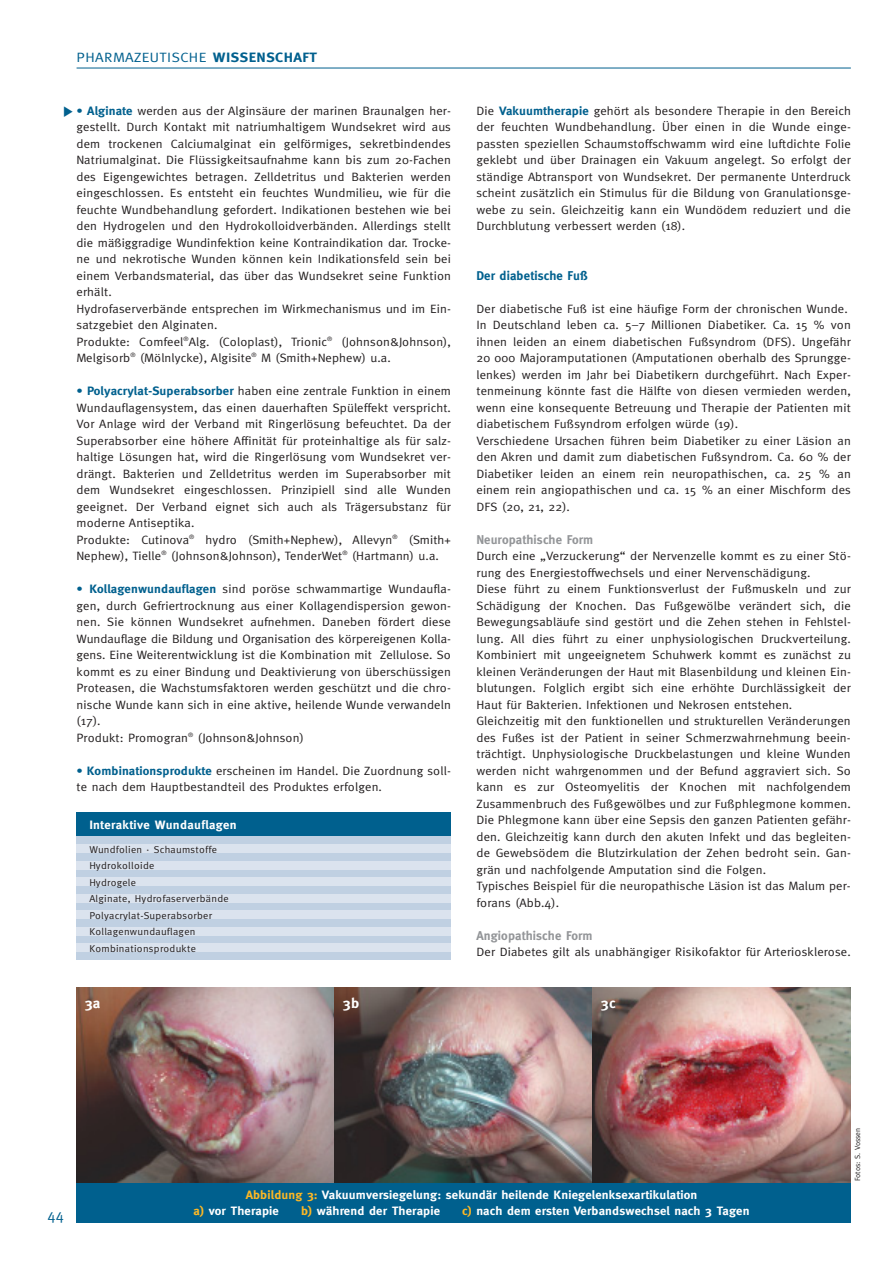
<style>
.page{position:relative;width:893px;height:1263px;background:#fff}
.page>*{position:absolute;margin:0;border:0;box-sizing:border-box;transform-origin:0 0}
.t1{font:15px "Meta";color:#00608e}
.t2{font:700 14.25px "Meta";color:#fff;scale:1.05 1}
.t3{font:13.5px "Meta";letter-spacing:.025em;color:#00608e;scale:1.11 1}
.t4{font:700 12.75px "Meta";letter-spacing:.01em;color:#939598}
.t5{font:700 12.75px "Meta";letter-spacing:.01em;color:#00608e}
.t6{font:12.15px/16.5px "Meta";letter-spacing:.01em;color:#231f20;scale:1.05 1}
.t7{font:700 12.15px/16.5px "Meta";letter-spacing:.01em;color:#fff;scale:1.05 1}
.t8{font:10.05px/16.5px "Meta";letter-spacing:.025em;color:#231f20;scale:1.05 1}
.t9{font:7.5px "Meta";color:#231f20}
.s1{font-weight:700}
.s2{font-weight:700;color:#00608e}
.s3{color:#fdb824}
</style>
<div class="page">
<hr style="left:77px;top:68px;width:773px;height:1px;background:#00608e">
<div style="left:77px;top:835px;width:374px;height:125px;background:#c0d0e2"></div>
<div style="left:77px;top:844px;width:374px;height:9px;background:#dbe3ee"></div>
<div style="left:77px;top:861px;width:374px;height:8px;background:#dbe3ee"></div>
<div style="left:77px;top:877px;width:374px;height:9px;background:#dbe3ee"></div>
<div style="left:77px;top:894px;width:374px;height:8px;background:#dbe3ee"></div>
<div style="left:77px;top:910px;width:374px;height:9px;background:#dbe3ee"></div>
<div style="left:77px;top:927px;width:374px;height:8px;background:#dbe3ee"></div>
<div style="left:77px;top:943px;width:374px;height:9px;background:#dbe3ee"></div>
<div style="left:77px;top:812px;width:374px;height:24px;background:#00608e"></div>
<div style="left:77px;top:1182px;width:773px;height:40px;background:#00608e"></div>
<img style="left:77px;top:987px;width:257px;height:196px">
<img style="left:334px;top:987px;width:258px;height:196px">
<img style="left:592px;top:987px;width:258px;height:196px">
<p class="t3" style="left:77px;top:52px;width:218px">PHARMAZEUTISCHE <span class="s1">WISSENSCHAFT</span></p>
<p class="t6" style="left:77px;top:103px;width:358px"><span class="s2">• Alginate</span> werden aus der Alginsäure der marinen Braunalgen her&shy;gestellt. Durch Kontakt mit natriumhaltigem Wundsekret wird aus dem trockenen Calciumalginat ein gelförmiges, sekretbindendes Natriumalginat. Die Flüssigkeitsaufnahme kann bis zum 20-Fachen des Eigengewichtes betragen. Zelldetritus und Bakterien werden eingeschlossen. Es entsteht ein feuchtes Wundmilieu, wie für die feuchte Wundbehandlung gefordert. Indikationen bestehen wie bei den Hydrogelen und den Hydrokolloidverbänden. Allerdings stellt die mäßiggradige Wundinfektion keine Kontraindikation dar. Trocke&shy;ne und nekrotische Wunden können kein Indikationsfeld sein bei einem Verbandsmaterial, das über das Wundsekret seine Funktion erhält.<br>Hydrofaserverbände entsprechen im Wirkmechanismus und im Ein&shy;satzgebiet den Alginaten.<br>Produkte: Comfeel<sup>®</sup>Alg. (Coloplast), Trionic<sup>®</sup> (Johnson&amp;Johnson), Melgisorb<sup>®</sup> (Mölnlycke), Algisite<sup>®</sup> M (Smith+Nephew) u.a.</p>
<p class="t6" style="left:77px;top:384px;width:358px"><span class="s2">• Polyacrylat-Superabsorber</span> haben eine zentrale Funktion in einem Wundauflagensystem, das einen dauerhaften Spüleffekt verspricht.<br>Vor Anlage wird der Verband mit Ringerlösung befeuchtet. Da der Superabsorber eine höhere Affinität für proteinhaltige als für salz&shy;haltige Lösungen hat, wird die Ringerlösung vom Wundsekret ver&shy;drängt. Bakterien und Zelldetritus werden im Superabsorber mit dem Wundsekret eingeschlossen. Prinzipiell sind alle Wunden geeignet. Der Verband eignet sich auch als Trägersubstanz für moderne Antiseptika.<br>Produkte: Cutinova<sup>®</sup> hydro (Smith+Nephew), Allevyn<sup>®</sup> (Smith+ Nephew), Tielle<sup>®</sup> (Johnson&amp;Johnson), TenderWet<sup>®</sup> (Hartmann) u.a.</p>
<p class="t6" style="left:77px;top:582px;width:358px"><span class="s2">• Kollagenwundauflagen</span> sind poröse schwammartige Wundaufla&shy;gen, durch Gefriertrocknung aus einer Kollagendispersion gewon&shy;nen. Sie können Wundsekret aufnehmen. Daneben fördert diese Wundauflage die Bildung und Organisation des körpereigenen Kolla&shy;gens. Eine Weiterentwicklung ist die Kombination mit Zellulose. So kommt es zu einer Bindung und Deaktivierung von überschüssigen Proteasen, die Wachstumsfaktoren werden geschützt und die chro&shy;nische Wunde kann sich in eine aktive, heilende Wunde verwandeln (17).<br>Produkt: Promogran<sup>®</sup> (Johnson&amp;Johnson)</p>
<p class="t6" style="left:77px;top:763px;width:358px"><span class="s2">• Kombinationsprodukte</span> erscheinen im Handel. Die Zuordnung soll&shy;te nach dem Hauptbestandteil des Produktes erfolgen.</p>
<p class="t7" style="left:89px;top:818px;width:142px">Interaktive Wundauflagen</p>
<p class="t8" style="left:89px;top:842px;width:134px">Wundfolien · Schaumstoffe<br>Hydrokolloide<br>Hydrogele<br>Alginate, Hydrofaserverbände<br>Polyacrylat-Superabsorber<br>Kollagenwundauflagen<br>Kombinationsprodukte</p>
<p class="t6" style="left:476px;top:103px;width:358px;text-align:justify">Die <span class="s2">Vakuumtherapie</span> gehört als besondere Therapie in den Bereich der feuchten Wundbehandlung. Über einen in die Wunde einge&shy;passten speziellen Schaumstoffschwamm wird eine luftdichte Folie geklebt und über Drainagen ein Vakuum angelegt. So erfolgt der ständige Abtransport von Wundsekret. Der permanente Unterdruck scheint zusätzlich ein Stimulus für die Bildung von Granulationsge&shy;webe zu sein. Gleichzeitig kann ein Wundödem reduziert und die Durchblutung verbessert werden (18).</p>
<p class="t5" style="left:476px;top:271px;width:113px">Der diabetische Fuß</p>
<p class="t6" style="left:476px;top:301px;width:358px">Der diabetische Fuß ist eine häufige Form der chronischen Wunde.<br>In Deutschland leben ca. 5–7 Millionen Diabetiker. Ca. 15 % von ihnen leiden an einem diabetischen Fußsyndrom (DFS). Ungefähr 20 000 Majoramputationen (Amputationen oberhalb des Sprungge&shy;lenkes) werden im Jahr bei Diabetikern durchgeführt. Nach Exper&shy;tenmeinung könnte fast die Hälfte von diesen vermieden werden, wenn eine konsequente Betreuung und Therapie der Patienten mit diabetischem Fußsyndrom erfolgen würde (19).<br>Verschiedene Ursachen führen beim Diabetiker zu einer Läsion an den Akren und damit zum diabetischen Fußsyndrom. Ca. 60 % der Diabetiker leiden an einem rein neuropathischen, ca. 25 % an einem rein angiopathischen und ca. 15 % an einer Mischform des DFS (20, 21, 22).</p>
<p class="t4" style="left:476px;top:535px;width:118px">Neuropathische Form</p>
<p class="t6" style="left:476px;top:549px;width:358px">Durch eine „Verzuckerung“ der Nervenzelle kommt es zu einer Stö&shy;rung des Energiestoffwechsels und einer Nervenschädigung.<br>Diese führt zu einem Funktionsverlust der Fußmuskeln und zur Schädigung der Knochen. Das Fußgewölbe verändert sich, die Bewegungsabläufe sind gestört und die Zehen stehen in Fehlstel&shy;lung. All dies führt zu einer unphysiologischen Druckverteilung.<br>Kombiniert mit ungeeignetem Schuhwerk kommt es zunächst zu kleinen Veränderungen der Haut mit Blasenbildung und kleinen Ein&shy;blutungen. Folglich ergibt sich eine erhöhte Durchlässigkeit der Haut für Bakterien. Infektionen und Nekrosen entstehen.<br>Gleichzeitig mit den funktionellen und strukturellen Veränderungen des Fußes ist der Patient in seiner Schmerzwahrnehmung beein&shy;trächtigt. Unphysiologische Druckbelastungen und kleine Wunden werden nicht wahrgenommen und der Befund aggraviert sich. So kann es zur Osteomyelitis der Knochen mit nachfolgendem Zusammenbruch des Fußgewölbes und zur Fußphlegmone kommen.<br>Die Phlegmone kann über eine Sepsis den ganzen Patienten gefähr&shy;den. Gleichzeitig kann durch den akuten Infekt und das begleiten&shy;de Gewebsödem die Blutzirkulation der Zehen bedroht sein. Gan&shy;grän und nachfolgende Amputation sind die Folgen.<br>Typisches Beispiel für die neuropathische Läsion ist das Malum per&shy;forans (Abb.4).</p>
<p class="t4" style="left:476px;top:931px;width:118px">Angiopathische Form</p>
<p class="t6" style="left:476px;top:945px;width:358px">Der Diabetes gilt als unabhängiger Risikofaktor für Arteriosklerose.</p>
<p class="t2" style="left:85px;top:998px;width:16px">3a</p>
<p class="t2" style="left:343px;top:998px;width:17px">3b</p>
<p class="t2" style="left:601px;top:998px;width:15px">3c</p>
<p class="t1" style="left:47px;top:1209px;width:18px">44</p>
<p class="t7" style="left:193px;top:1188px;width:481px;text-indent:52px"><span class="s3">Abbildung 3:</span> Vakuumversiegelung: sekundär heilende Kniegelenksexartikulation <span class="s3">a)</span> vor Therapie</p>
<p class="t7" style="left:301px;top:1204px;width:134px"><span class="s3">b)</span> während der Therapie</p>
<p class="t7" style="left:462px;top:1204px;width:275px"><span class="s3">c)</span> nach dem ersten Verbandswechsel nach 3 Tagen</p>
<p class="t9" style="left:854px;top:1181px;width:55px;rotate:-90deg">Fotos: S. Vossen</p>
</div>
